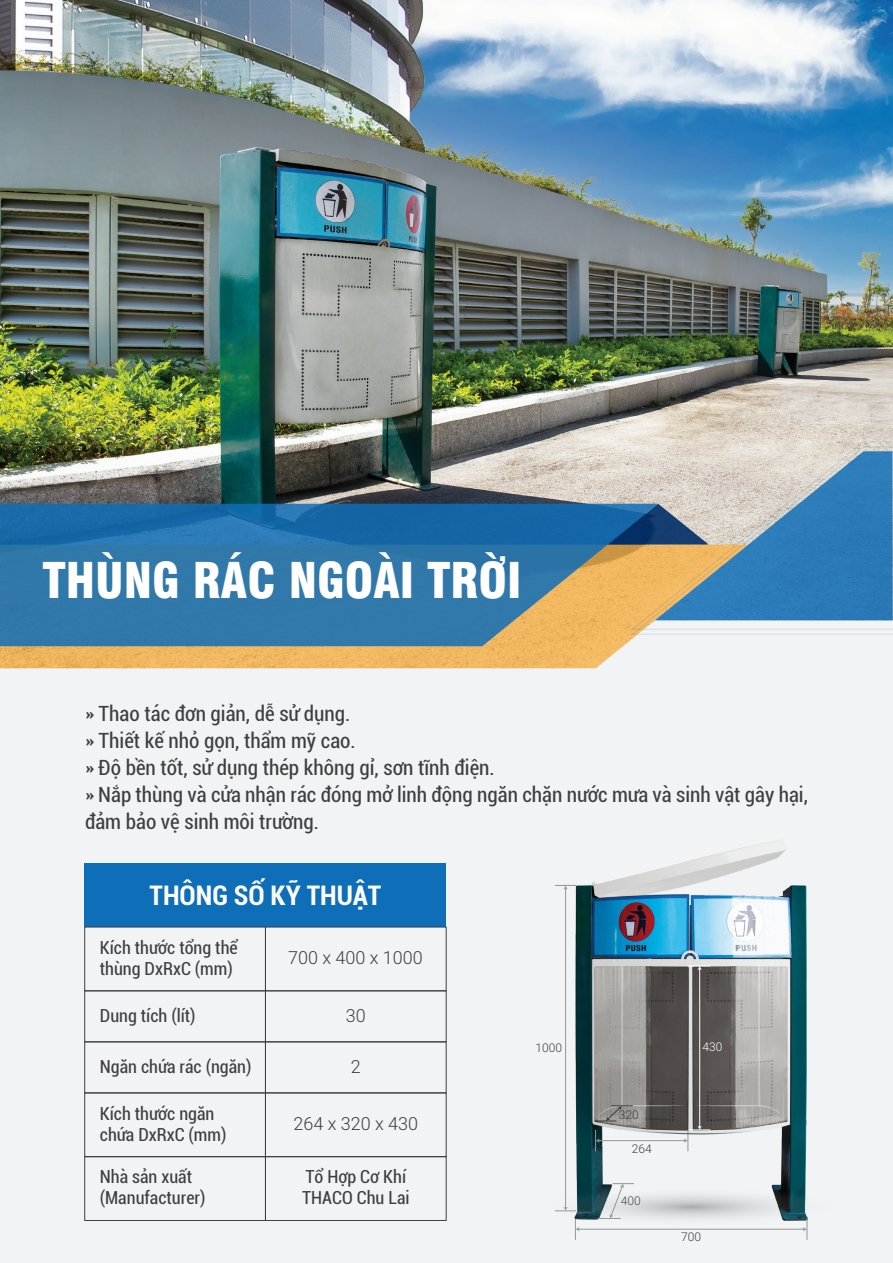
<style>
.page{position:relative;width:893px;height:1263px;background:#fff}
.page>*{position:absolute;margin:0;border:0;box-sizing:border-box;transform-origin:0 0}
.t1{font:48px "UTM Swiss 721 Black Condensed";color:#fff}
.t2{font:700 condensed 27px "Roboto";color:#fff}
.t3{font:condensed 21px/27px "Roboto";color:#3e3e3f}
.t4{font:condensed 18px/21px "Roboto";color:#3e3e3f}
.t5{font:300 18px "Roboto";color:#3e3e3f}
.t6{font:300 12px "Roboto";color:#3e3e3f}
.t7{font:300 12px "Roboto";color:#fff}
</style>
<div class="page">
<img style="left:0;top:0;width:892px;height:504px">
<div style="left:0;top:635px;width:892px;height:628px;background:#f2f3f4"></div>
<svg style="left:0;top:635px;width:748px;height:33px;fill:#f2b963"></svg>
<svg style="left:607px;top:451px;width:23px;height:53px"></svg>
<svg style="left:0;top:504px;width:658px;height:142px;background:#3c7aa2"></svg>
<svg style="left:630px;top:441px;width:262px;height:5px"></svg>
<svg style="left:630px;top:446px;width:262px;height:189px;background:#87a4b5"></svg>
<hr style="left:892px;top:0;width:1px;height:1263px;background:#f2f3f4">
<div style="left:85px;top:863px;width:361px;height:64px;background:#0f6eb8"></div>
<div style="left:265px;top:927px;width:182px;height:64px;border:1px solid #3e3e3f"></div>
<div style="left:84px;top:990px;width:182px;height:52px;border:1px solid #3e3e3f"></div>
<div style="left:265px;top:990px;width:182px;height:52px;border:1px solid #3e3e3f"></div>
<div style="left:84px;top:1041px;width:182px;height:52px;border:1px solid #3e3e3f"></div>
<div style="left:265px;top:1041px;width:182px;height:52px;border:1px solid #3e3e3f"></div>
<div style="left:84px;top:1092px;width:182px;height:65px;border:1px solid #3e3e3f"></div>
<div style="left:265px;top:1092px;width:182px;height:65px;border:1px solid #3e3e3f"></div>
<div style="left:84px;top:1156px;width:182px;height:65px;border:1px solid #3e3e3f"></div>
<div style="left:265px;top:1156px;width:182px;height:65px;border:1px solid #3e3e3f"></div>
<img style="left:575px;top:839px;width:232px;height:355px">
<hr style="left:578px;top:1229px;width:226px;height:1px;background:#939598">
<svg style="left:575px;top:1219px;width:4px;height:21px"></svg>
<hr style="left:565px;top:888px;width:1px;height:320px;background:#939598">
<svg style="left:555px;top:885px;width:21px;height:4px"></svg>
<hr style="left:699px;top:969px;width:1px;height:158px;background:#fff">
<svg style="left:803px;top:1219px;width:5px;height:21px"></svg>
<svg style="left:689px;top:965px;width:21px;height:5px"></svg>
<svg style="left:599px;top:1183px;width:35px;height:8px"></svg>
<hr style="left:622px;top:966px;width:1px;height:140px;background:#fff">
<hr style="left:758px;top:966px;width:1px;height:140px;background:#fff">
<svg style="left:541px;top:1187px;width:301px;height:39px"></svg>
<svg style="left:593px;top:1105px;width:197px;height:46px"></svg>
<h1 class="t1" style="left:43px;top:544px;width:480px">THÙNG RÁC NGOÀI TRỜI</h1>
<p class="t3" style="left:85px;top:699px;width:724px">» Thao tác đơn giản, dễ sử dụng.<br>» Thiết kế nhỏ gọn, thẩm mỹ cao.<br>» Độ bền tốt, sử dụng thép không gỉ, sơn tĩnh điện.<br>» Nắp thùng và cửa nhận rác đóng mở linh động ngăn chặn nước mưa và sinh vật gây hại, đảm bảo vệ sinh môi trường.</p>
<p class="t2" style="left:150px;top:876px;width:233px">THÔNG SỐ KỸ THUẬT</p>
<p class="t4" style="left:100px;top:936px;width:139px">Kích thước tổng thể thùng DxRxC (mm)</p>
<p class="t5" style="left:288px;top:945px;width:136px">700 x 400 x 1000</p>
<p class="t4" style="left:100px;top:1004px;width:97px">Dung tích (lít)</p>
<p class="t4" style="left:100px;top:1055px;width:153px">Ngăn chứa rác (ngăn)</p>
<p class="t4" style="left:100px;top:1102px;width:128px">Kích thước ngăn chứa DxRxC (mm)</p>
<p class="t4" style="left:100px;top:1166px;width:107px">Nhà sản xuất (Manufacturer)</p>
<p class="t5" style="left:346px;top:1002px;width:21px">30</p>
<p class="t5" style="left:351px;top:1053px;width:11px">2</p>
<p class="t5" style="left:293px;top:1111px;width:126px">264 x 320 x 430</p>
<p class="t4" style="left:302px;top:1166px;width:109px">Tổ Hợp Cơ Khí<br>THACO Chu Lai</p>
<p class="t6" style="left:535px;top:1039px;width:28px">1000</p>
<p class="t6" style="left:619px;top:1106px;width:21px">320</p>
<p class="t6" style="left:632px;top:1140px;width:21px">264</p>
<p class="t6" style="left:621px;top:1192px;width:21px">400</p>
<p class="t7" style="left:702px;top:1039px;width:21px">430</p>
<p class="t6" style="left:681px;top:1228px;width:21px">700</p>
</div>
